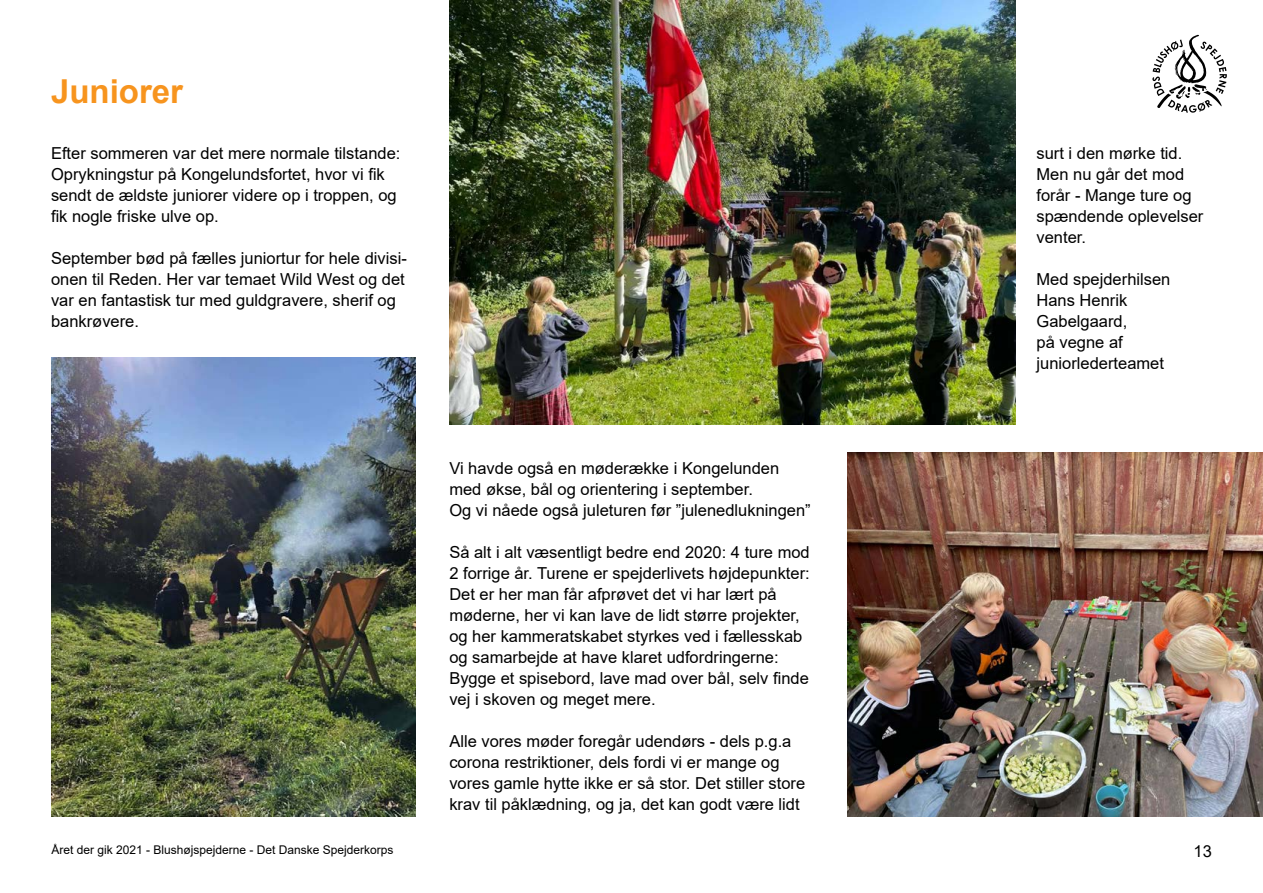
<style>
.page{position:relative;width:1263px;height:893px;background:#fff}
.page>*{position:absolute;margin:0;border:0;box-sizing:border-box;transform-origin:0 0}
.t1{font:700 33px "Arial";color:#f7941e}
.t2{font:16.5px/21px "Arial";color:#000}
.t3{font:12px "Arial";color:#000}
</style>
<div class="page">
<svg style="left:1152px;top:35px;width:75px;height:78px"></svg>
<img style="left:51px;top:357px;width:364px;height:460px">
<img style="left:449px;top:0;width:566px;height:424px">
<img style="left:848px;top:453px;width:415px;height:364px">
<h1 class="t1" style="left:51px;top:68px;width:134px">Juniorer</h1>
<p class="t2" style="left:51px;top:143px;width:351px">Efter sommeren var det mere normale tilstande:<br>Oprykningstur på Kongelundsfortet, hvor vi fik sendt de ældste juniorer videre op i troppen, og fik nogle friske ulve op.</p>
<p class="t2" style="left:51px;top:248px;width:357px">September bød på fælles juniortur for hele divisi&shy;onen til Reden. Her var temaet Wild West og det var en fantastisk tur med guldgravere, sherif og bankrøvere.</p>
<p class="t2" style="left:449px;top:458px;width:363px">Vi havde også en møderække i Kongelunden med økse, bål og orientering i september.<br>Og vi nåede også juleturen før ”julenedlukningen”</p>
<p class="t2" style="left:449px;top:542px;width:362px">Så alt i alt væsentligt bedre end 2020: 4 ture mod 2 forrige år. Turene er spejderlivets højdepunkter:<br>Det er her man får afprøvet det vi har lært på møderne, her vi kan lave de lidt større projekter, og her kammeratskabet styrkes ved i fællesskab og samarbejde at have klaret udfordringerne:<br>Bygge et spisebord, lave mad over bål, selv finde vej i skoven og meget mere.</p>
<p class="t2" style="left:449px;top:731px;width:357px">Alle vores møder foregår udendørs - dels p.g.a corona restriktioner, dels fordi vi er mange og vores gamle hytte ikke er så stor. Det stiller store krav til påklædning, og ja, det kan godt være lidt</p>
<p class="t2" style="left:1036px;top:143px;width:168px">surt i den mørke tid.<br>Men nu går det mod forår - Mange ture og spændende oplevelser venter.</p>
<p class="t2" style="left:1036px;top:269px;width:135px">Med spejderhilsen<br>Hans Henrik<br>Gabelgaard,<br>på vegne af juniorlederteamet</p>
<p class="t3" style="left:51px;top:842px;width:344px">Året der gik 2021 - Blushøjspejderne - Det Danske Spejderkorps</p>
<p class="t2" style="left:1193px;top:840px;width:20px">13</p>
</div>
